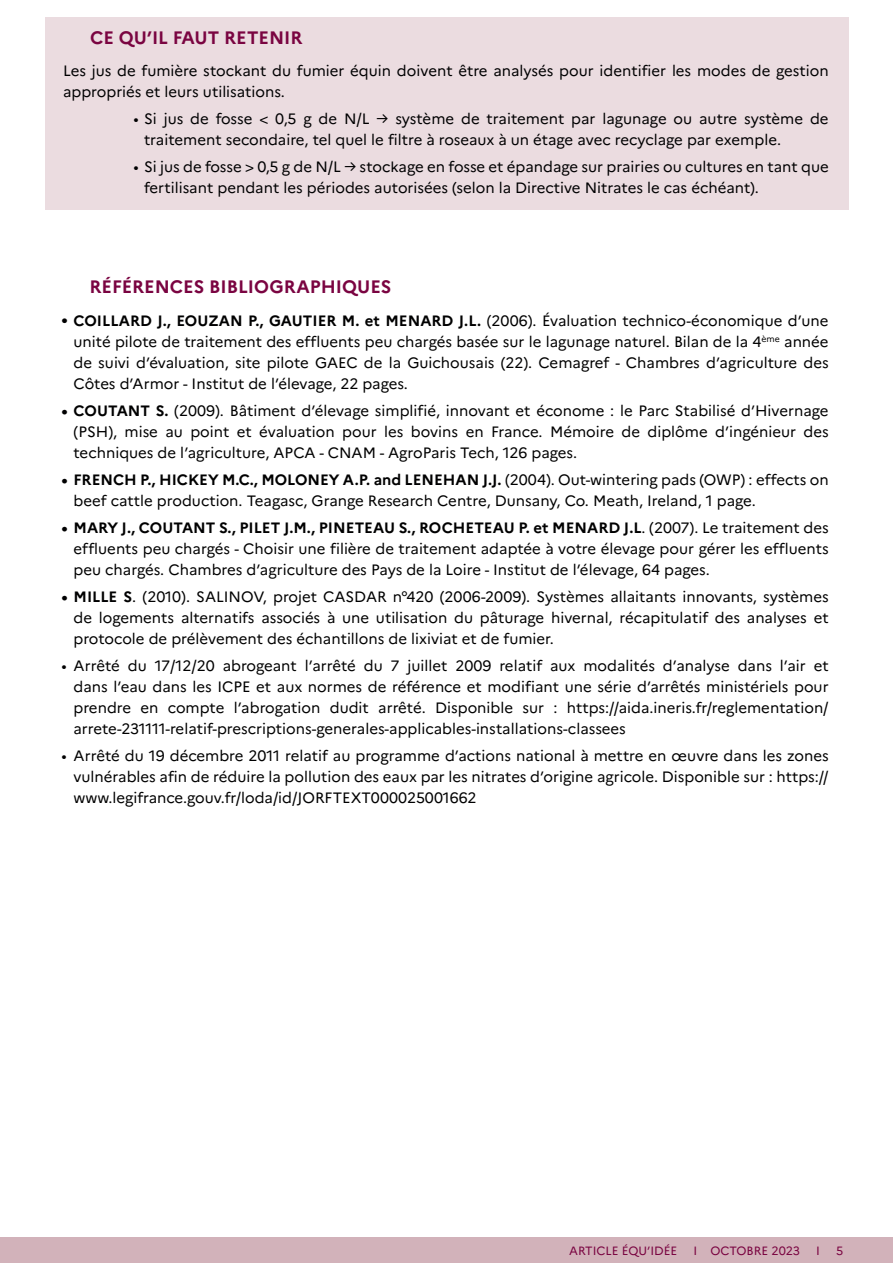
<style>
.page{position:relative;width:893px;height:1263px;background:#fff}
.page>*{position:absolute;margin:0;border:0;box-sizing:border-box;transform-origin:0 0}
.t1{font:700 18px "Marianne";color:#7a0441}
.t2{font:15px/21px "Marianne";color:#000001;text-align:justify}
.t3{font:12px "Marianne";color:#7a0441}
.s1{font-weight:700}
</style>
<div class="page">
<div style="left:0;top:1237px;width:893px;height:26px;background:#d2b2ba"></div>
<div style="left:45px;top:17px;width:804px;height:192px;background:#ebdce0"></div>
<p class="t1" style="left:90px;top:26px;width:214px">CE QU’IL FAUT RETENIR</p>
<p class="t2" style="left:63px;top:60px;width:767px">Les jus de fumière stockant du fumier équin doivent être analysés pour identifier les modes de gestion appropriés et leurs utilisations.</p>
<p class="t2" style="left:144px;top:108px;width:686px;text-indent:-10px">• Si jus de fosse &lt; 0,5 g de N/L → système de traitement par lagunage ou autre système de traitement secondaire, tel quel le filtre à roseaux à un étage avec recyclage par exemple.</p>
<p class="t2" style="left:144px;top:156px;width:686px;text-indent:-10px">• Si jus de fosse &gt; 0,5 g de N/L → stockage en fosse et épandage sur prairies ou cultures en tant que fertilisant pendant les périodes autorisées (selon la Directive Nitrates le cas échéant).</p>
<p class="t1" style="left:89px;top:276px;width:303px">RÉFÉRENCES BIBLIOGRAPHIQUES</p>
<p class="t2" style="left:73px;top:310px;width:757px;text-indent:-12px"><span class="s1">• COILLARD J., EOUZAN P., GAUTIER M. et MENARD J.L.</span> (2006). Évaluation technico-économique d’une unité pilote de traitement des effluents peu chargés basée sur le lagunage naturel. Bilan de la 4<sup>ème</sup> année de suivi d’évaluation, site pilote GAEC de la Guichousais (22). Cemagref - Chambres d’agriculture des Côtes d’Armor - Institut de l’élevage, 22 pages.</p>
<p class="t2" style="left:73px;top:400px;width:757px;text-indent:-12px"><span class="s1">• COUTANT S.</span> (2009). Bâtiment d’élevage simplifié, innovant et économe : le Parc Stabilisé d’Hivernage (PSH), mise au point et évaluation pour les bovins en France. Mémoire de diplôme d’ingénieur des techniques de l’agriculture, APCA - CNAM - AgroParis Tech, 126 pages.</p>
<p class="t2" style="left:73px;top:469px;width:757px;text-indent:-12px"><span class="s1">• FRENCH P., HICKEY M.C., MOLONEY A.P. and LENEHAN J.J.</span> (2004). Out-wintering pads (OWP) : effects on beef cattle production. Teagasc, Grange Research Centre, Dunsany, Co. Meath, Ireland, 1 page.</p>
<p class="t2" style="left:73px;top:517px;width:757px;text-indent:-12px"><span class="s1">• MARY J., COUTANT S., PILET J.M., PINETEAU S., ROCHETEAU P. et MENARD J.L</span>. (2007). Le traitement des effluents peu chargés - Choisir une filière de traitement adaptée à votre élevage pour gérer les effluents peu chargés. Chambres d’agriculture des Pays de la Loire - Institut de l’élevage, 64 pages.</p>
<p class="t2" style="left:73px;top:586px;width:757px;text-indent:-12px"><span class="s1">• MILLE S</span>. (2010). SALINOV, projet CASDAR n°420 (2006-2009). Systèmes allaitants innovants, systèmes de logements alternatifs associés à une utilisation du pâturage hivernal, récapitulatif des analyses et protocole de prélèvement des échantillons de lixiviat et de fumier.</p>
<p class="t2" style="left:73px;top:655px;width:757px;text-indent:-12px">• Arrêté du 17/12/20 abrogeant l’arrêté du 7 juillet 2009 relatif aux modalités d’analyse dans l’air et dans l’eau dans les ICPE et aux normes de référence et modifiant une série d’arrêtés ministériels pour prendre en compte l’abrogation dudit arrêté. Disponible sur : https://aida.ineris.fr/reglementation/ arrete-231111-relatif-prescriptions-generales-applicables-installations-classees</p>
<p class="t2" style="left:73px;top:745px;width:757px;text-indent:-12px">• Arrêté du 19 décembre 2011 relatif au programme d’actions national à mettre en œuvre dans les zones vulnérables afin de réduire la pollution des eaux par les nitrates d’origine agricole. Disponible sur : https:// www.legifrance.gouv.fr/loda/id/JORFTEXT000025001662</p>
<p class="t3" style="left:569px;top:1243px;width:110px">ARTICLE ÉQU’IDÉE</p>
<p class="t3" style="left:694px;top:1243px;width:108px">I OCTOBRE 2023</p>
<p class="t3" style="left:816px;top:1243px;width:5px">I</p>
<p class="t3" style="left:836px;top:1243px;width:9px">5</p>
</div>
